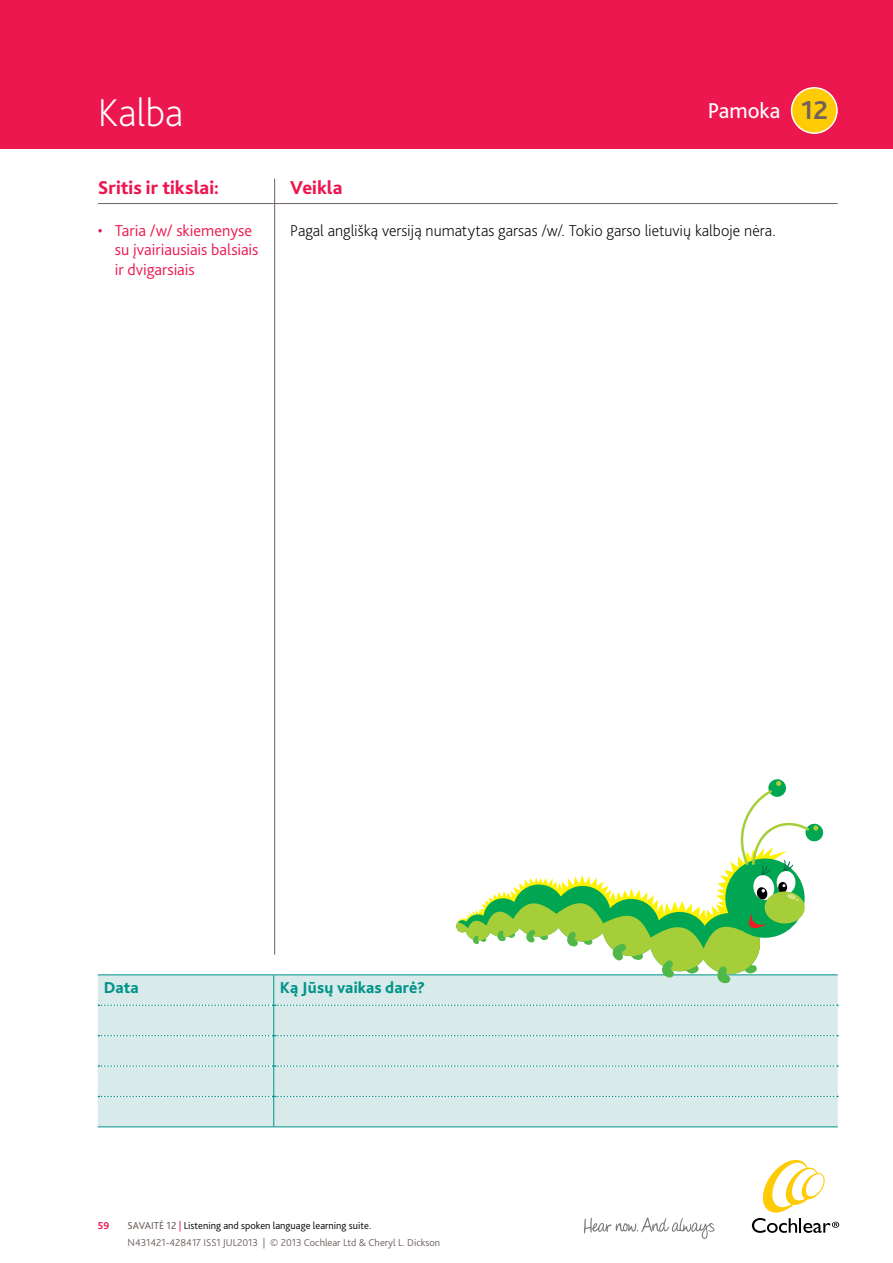
<style>
.page{position:relative;width:893px;height:1263px;background:#fff}
.page>*{position:absolute;margin:0;border:0;box-sizing:border-box;transform-origin:0 0}
.t1{font:200 40.5px "Bliss Pro";color:#fff}
.t2{font:700 27px "Bliss Pro";color:#6e615e}
.t3{font:22.5px "Bliss Pro";color:#fff}
.t4{font:800 19.5px "Bliss Pro";color:#ed174f}
.t5{font:200 16.5px "Bliss Pro";color:#000}
.t6{font:300 16.5px/19.8px "Bliss Pro";letter-spacing:-.005em;color:#ed174f}
.t7{font:800 16.5px "Bliss Pro";letter-spacing:.005em;color:#00938a}
.t8{font:300 10.5px "Bliss Pro";color:#6e615e}
.t9{font:300 10.5px "Bliss Pro";color:#000}
.t10{font:700 10.5px "Bliss Pro";color:#ed174f}
.s1{font-weight:400;color:#6e615e}
.s2{font-weight:400;color:#ed174f}
</style>
<div class="page">
<div style="left:0;top:0;width:893px;height:149px;background:#ed174f"></div>
<div style="left:792px;top:88px;width:45px;height:45px;background:#ffcb05;border-radius:50%"></div>
<div style="left:791px;top:87px;width:47px;height:47px;border:2px solid #fff;border-radius:50%"></div>
<hr style="left:274px;top:179px;width:1px;height:776px;background:#6e615e">
<hr style="left:98px;top:203px;width:740px;height:1px;background:#6e615e">
<svg style="left:584px;top:1217px;width:130px;height:22px"></svg>
<svg style="left:762px;top:1160px;width:63px;height:52px"></svg>
<svg style="left:752px;top:1218px;width:87px;height:15px"></svg>
<div style="left:98px;top:975px;width:740px;height:151px;background:#d8eae9"></div>
<svg style="left:99px;top:1004px;width:739px;height:2px"></svg>
<svg style="left:99px;top:1035px;width:739px;height:1px"></svg>
<svg style="left:99px;top:1065px;width:739px;height:2px"></svg>
<svg style="left:99px;top:1096px;width:739px;height:1px"></svg>
<hr style="left:98px;top:974px;width:176px;height:1px;background:#00938a">
<hr style="left:274px;top:974px;width:564px;height:1px;background:#00938a">
<hr style="left:273px;top:975px;width:1px;height:30px;background:#00938a">
<hr style="left:273px;top:1005px;width:1px;height:31px;background:#00938a">
<hr style="left:273px;top:1036px;width:1px;height:30px;background:#00938a">
<hr style="left:273px;top:1066px;width:1px;height:30px;background:#00938a">
<hr style="left:273px;top:1096px;width:1px;height:30px;background:#00938a">
<hr style="left:98px;top:1126px;width:176px;height:1px;background:#00938a">
<hr style="left:274px;top:1126px;width:564px;height:1px;background:#00938a">
<svg style="left:456px;top:779px;width:368px;height:204px"></svg>
<h1 class="t1" style="left:98px;top:87px;width:87px">Kalba</h1>
<h3 class="t3" style="left:708px;top:97px;width:74px">Pamoka</h3>
<p class="t4" style="left:98px;top:176px;width:123px">Sritis ir tikslai:</p>
<p class="t6" style="left:115px;top:220px;width:145px;text-indent:-17px">• Taria /w/ skiemenyse su įvairiausiais balsiais ir dvigarsiais</p>
<p class="t4" style="left:290px;top:176px;width:54px">Veikla</p>
<p class="t5" style="left:290px;top:220px;width:487px">Pagal anglišką versiją numatytas garsas /w/. Tokio garso lietuvių kalboje nėra.</p>
<h2 class="t2" style="left:801px;top:93px;width:28px">12</h2>
<p class="t7" style="left:104px;top:978px;width:37px">Data</p>
<p class="t7" style="left:280px;top:978px;width:147px">Ką Jūsų vaikas darė?</p>
<p class="t10" style="left:98px;top:1219px;width:13px">59</p>
<p class="t9" style="left:128px;top:1219px;width:245px"><span class="s1">SAVAITĖ 12</span> <span class="s2">|</span> Listening and spoken language learning suite.</p>
<p class="t8" style="left:128px;top:1236px;width:314px">N431421-428417 ISS1 JUL2013 | © 2013 Cochlear Ltd &amp; Cheryl L. Dickson</p>
</div>
